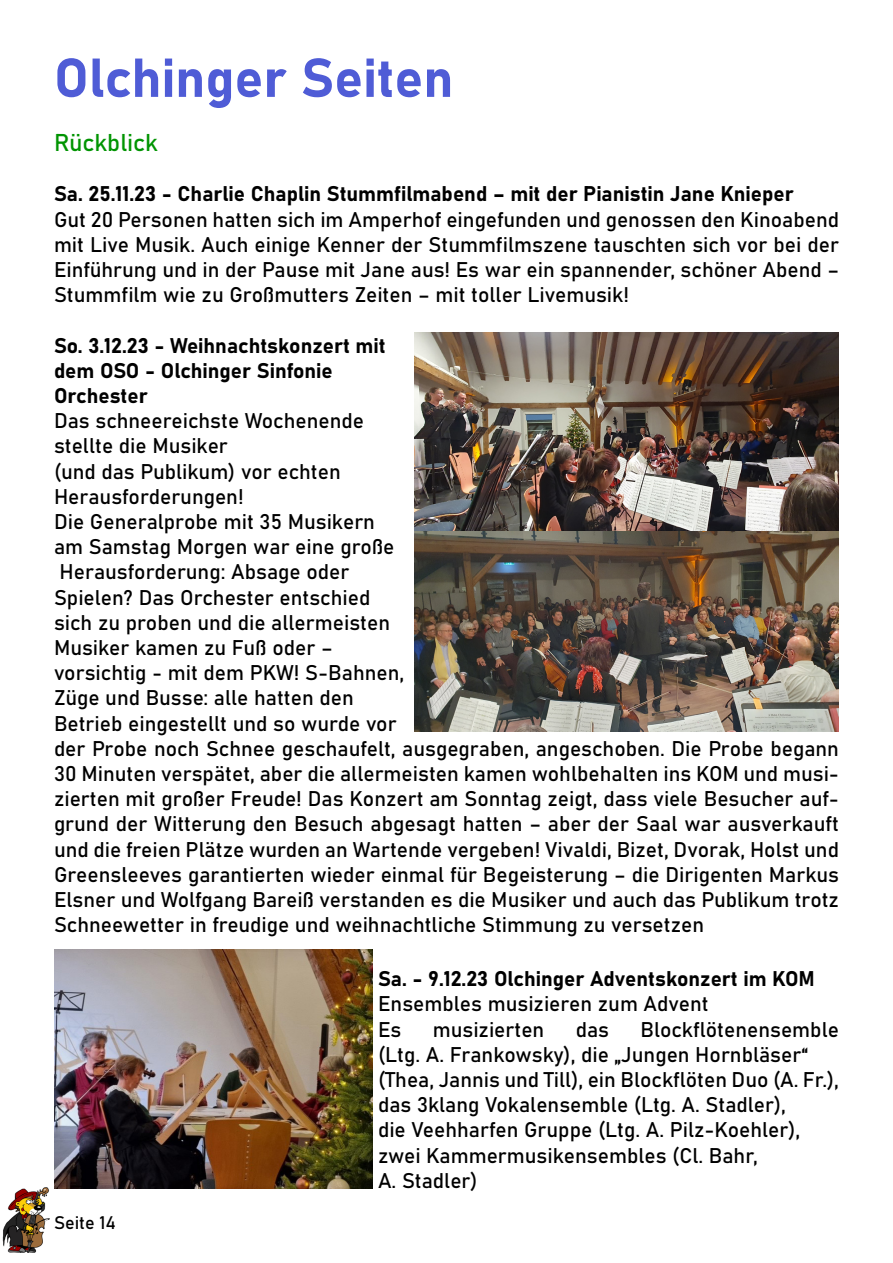
<style>
.page{position:relative;width:893px;height:1263px;background:#fff}
.page>*{position:absolute;margin:0;border:0;box-sizing:border-box;transform-origin:0 0}
.t1{font:54px "Bahnschrift";color:#4f5cd6}
.t2{font:24px "Bahnschrift";color:#009402}
.t3{font:21px/25.2px "Bahnschrift";color:#000;text-align:justify}
.t4{font:18px "Bahnschrift";color:#000}
</style>
<div class="page">
<img style="left:2px;top:1187px;width:55px;height:66px">
<img style="left:54px;top:949px;width:319px;height:239px">
<img style="left:414px;top:332px;width:425px;height:199px">
<img style="left:414px;top:531px;width:425px;height:201px">
<p class="t1" style="left:54px;top:37px;width:401px">Olchinger Seiten</p>
<p class="t2" style="left:54px;top:124px;width:105px">Rückblick</p>
<p class="t3" style="left:54px;top:180px;width:741px">Sa. 25.11.23 - Charlie Chaplin Stummfilmabend – mit der Pianistin Jane Knieper</p>
<p class="t3" style="left:54px;top:205px;width:787px">Gut 20 Personen hatten sich im Amperhof eingefunden und genossen den Kinoabend mit Live Musik. Auch einige Kenner der Stummfilmszene tauschten sich vor bei der Einführung und in der Pause mit Jane aus! Es war ein spannender, schöner Abend – Stummfilm wie zu Großmutters Zeiten – mit toller Livemusik!</p>
<p class="t3" style="left:54px;top:331px;width:333px">So. 3.12.23 - Weihnachtskonzert mit</p>
<p class="t3" style="left:54px;top:356px;width:280px">dem OSO - Olchinger Sinfonie</p>
<p class="t3" style="left:54px;top:381px;width:95px">Orchester</p>
<p class="t3" style="left:54px;top:407px;width:311px">Das schneereichste Wochenende</p>
<p class="t3" style="left:54px;top:432px;width:175px">stellte die Musiker</p>
<p class="t3" style="left:54px;top:457px;width:288px">(und das Publikum) vor echten</p>
<p class="t3" style="left:54px;top:482px;width:191px">Herausforderungen!</p>
<p class="t3" style="left:54px;top:507px;width:323px">Die Generalprobe mit 35 Musikern</p>
<p class="t3" style="left:54px;top:533px;width:342px">am Samstag Morgen war eine große</p>
<p class="t3" style="left:60px;top:558px;width:291px">Herausforderung: Absage oder</p>
<p class="t3" style="left:54px;top:583px;width:318px">Spielen? Das Orchester entschied</p>
<p class="t3" style="left:54px;top:608px;width:338px">sich zu proben und die allermeisten</p>
<p class="t3" style="left:54px;top:633px;width:280px">Musiker kamen zu Fuß oder –</p>
<p class="t3" style="left:54px;top:659px;width:352px">vorsichtig - mit dem PKW! S-Bahnen,</p>
<p class="t3" style="left:54px;top:684px;width:301px">Züge und Busse: alle hatten den</p>
<p class="t3" style="left:54px;top:709px;width:344px">Betrieb eingestellt und so wurde vor</p>
<p class="t3" style="left:54px;top:734px;width:787px">der Probe noch Schnee geschaufelt, ausgegraben, angeschoben. Die Probe begann 30 Minuten verspätet, aber die allermeisten kamen wohlbehalten ins KOM und musi&shy;zierten mit großer Freude! Das Konzert am Sonntag zeigt, dass viele Besucher auf&shy;grund der Witterung den Besuch abgesagt hatten – aber der Saal war ausverkauft und die freien Plätze wurden an Wartende vergeben! Vivaldi, Bizet, Dvorak, Holst und Greensleeves garantierten wieder einmal für Begeisterung – die Dirigenten Markus Elsner und Wolfgang Bareiß verstanden es die Musiker und auch das Publikum trotz Schneewetter in freudige und weihnachtliche Stimmung zu versetzen</p>
<p class="t3" style="left:378px;top:965px;width:438px">Sa. - 9.12.23 Olchinger Adventskonzert im KOM</p>
<p class="t3" style="left:378px;top:990px;width:332px">Ensembles musizieren zum Advent</p>
<p class="t3" style="left:378px;top:1015px;width:25px">Es</p>
<p class="t3" style="left:433px;top:1015px;width:113px">musizierten</p>
<p class="t3" style="left:576px;top:1015px;width:35px">das</p>
<p class="t3" style="left:378px;top:1015px;width:462px;text-indent:262px">Blockflötenensemble (Ltg. A. Frankowsky), die „Jungen Hornbläser“</p>
<p class="t3" style="left:378px;top:1065px;width:462px">(Thea, Jannis und Till), ein Blockflöten Duo (A. Fr.),</p>
<p class="t3" style="left:378px;top:1091px;width:409px">das 3klang Vokalensemble (Ltg. A. Stadler),</p>
<p class="t3" style="left:378px;top:1116px;width:424px">die Veehharfen Gruppe (Ltg. A. Pilz-Koehler),</p>
<p class="t3" style="left:378px;top:1141px;width:381px">zwei Kammermusikensembles (Cl. Bahr,</p>
<p class="t3" style="left:378px;top:1166px;width:101px">A. Stadler)</p>
<p class="t4" style="left:54px;top:1209px;width:63px">Seite 14</p>
</div>
